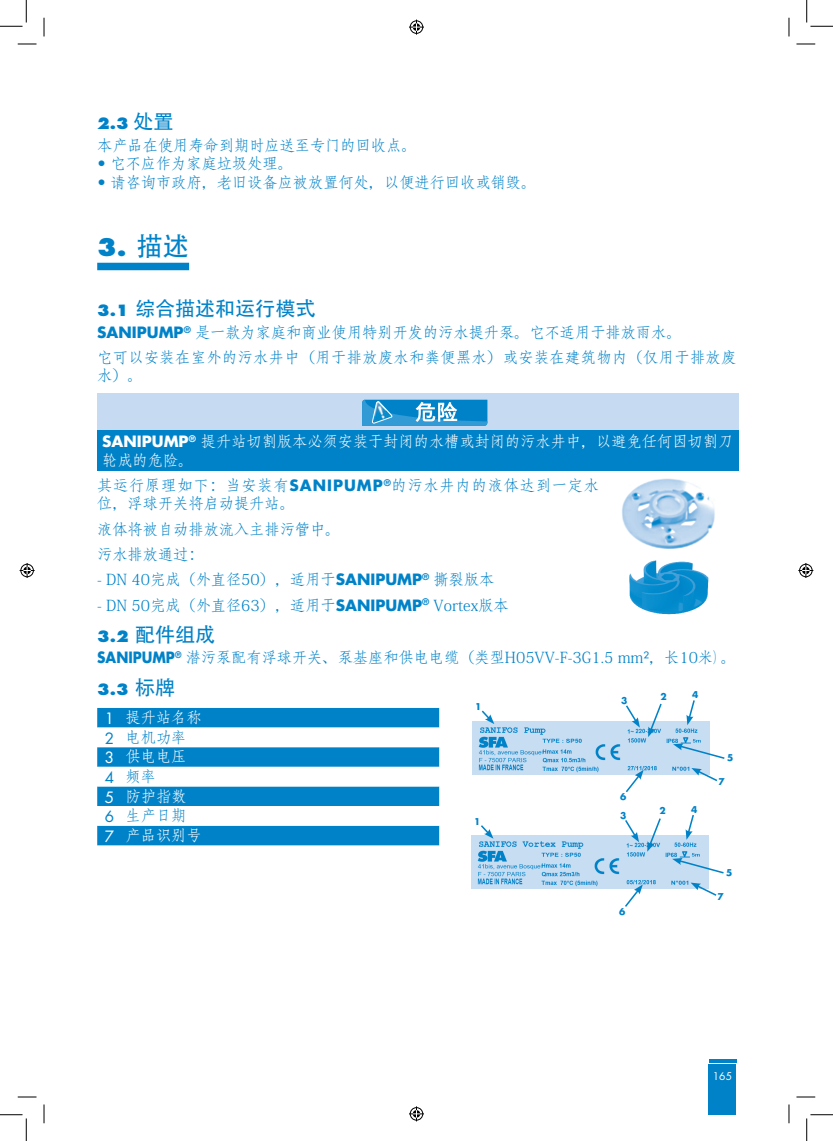
<style>
.page{position:relative;width:833px;height:1141px;background:#fff}
.page>*{position:absolute;margin:0;border:0;box-sizing:border-box;transform-origin:0 0}
.t1{font:800 23.62px "Futura Std";color:#0082c8}
.t2{font:20px "Adobe Heiti Std";color:#0082c8}
.t3{font:15.12px/25.4px "Adobe Fangsong Std";color:#0082c8}
.t4{font:15.12px/19.6px "Adobe Fangsong Std";color:#fff}
.t5{font:15.12px/25.4px "Adobe Fangsong Std";letter-spacing:.025em;color:#0082c8}
.t6{font:15.12px/18.2px "Adobe Fangsong Std";letter-spacing:.055em;color:#0082c8}
.t7{font:800 15.12px "Futura Std";color:#0082c8}
.t8{font:10.38px "Futura Std";color:#fff}
.t9{font:700 9.12px "Futura Std";color:#0082c8}
.s1{font-family:"Adobe Heiti Std";font-weight:400;font-size:20px}
.s2{font-family:"Futura Std"}
.s3{font-family:"Adobe Heiti Std";font-weight:400;font-size:26.25px}
.s4{font-family:"Futura Std";font-weight:800;font-size:15.12px}
.s5{font-family:"Futura Std";font-weight:700}
.s6{font-family:"Futura Std";color:#0082c8}
.s7{color:#0082c8}
</style>
<div class="page">
<div style="left:708px;top:1064px;width:27px;height:50px;background:#0082c8"></div>
<svg style="left:709px;top:1059px;width:26px;height:3px"></svg>
<div style="left:97px;top:263px;width:92px;height:7px;background:#0082c8"></div>
<div style="left:97px;top:393px;width:641px;height:37px;background:#c6dbf1"></div>
<div style="left:97px;top:430px;width:641px;height:40px;background:#0082c8"></div>
<div style="left:97px;top:708px;width:342px;height:137px;background:#0082c8"></div>
<svg style="left:97px;top:727px;width:342px;height:98px"></svg>
<img style="left:622px;top:478px;width:93px;height:71px">
<img style="left:629px;top:560px;width:80px;height:55px">
<svg style="left:362px;top:399px;width:125px;height:27px;background:#399ed4"></svg>
<img style="left:472px;top:721px;width:237px;height:53px">
<svg style="left:686px;top:700px;width:9px;height:25px"></svg>
<svg style="left:480px;top:710px;width:14px;height:14px"></svg>
<svg style="left:647px;top:703px;width:15px;height:34px"></svg>
<svg style="left:691px;top:768px;width:27px;height:14px"></svg>
<svg style="left:623px;top:769px;width:20px;height:24px"></svg>
<svg style="left:624px;top:705px;width:15px;height:22px"></svg>
<svg style="left:672px;top:743px;width:53px;height:17px"></svg>
<img style="left:471px;top:835px;width:237px;height:53px">
<svg style="left:685px;top:815px;width:9px;height:24px"></svg>
<svg style="left:479px;top:825px;width:14px;height:13px"></svg>
<svg style="left:647px;top:818px;width:14px;height:33px"></svg>
<svg style="left:690px;top:882px;width:27px;height:14px"></svg>
<svg style="left:623px;top:884px;width:19px;height:23px"></svg>
<svg style="left:623px;top:820px;width:15px;height:22px"></svg>
<svg style="left:671px;top:857px;width:53px;height:17px"></svg>
<svg style="left:18px;top:43px;width:18px;height:2px"></svg>
<svg style="left:796px;top:43px;width:18px;height:2px"></svg>
<svg style="left:18px;top:1096px;width:18px;height:1px"></svg>
<svg style="left:796px;top:1096px;width:18px;height:1px"></svg>
<svg style="left:43px;top:18px;width:2px;height:18px"></svg>
<svg style="left:43px;top:1104px;width:2px;height:19px"></svg>
<svg style="left:788px;top:18px;width:1px;height:18px"></svg>
<svg style="left:788px;top:1104px;width:1px;height:19px"></svg>
<svg style="left:0;top:0;width:27px;height:27px"></svg>
<svg style="left:0;top:1114px;width:27px;height:26px"></svg>
<svg style="left:806px;top:0;width:26px;height:27px"></svg>
<svg style="left:806px;top:1114px;width:26px;height:26px"></svg>
<svg style="left:409px;top:20px;width:15px;height:15px"></svg>
<svg style="left:409px;top:1106px;width:15px;height:15px"></svg>
<svg style="left:20px;top:563px;width:15px;height:15px"></svg>
<svg style="left:798px;top:563px;width:14px;height:15px"></svg>
<p class="t7" style="left:97px;top:114px;width:78px">2.3 <span class="s1">处置</span></p>
<p class="t3" style="left:97px;top:133px;width:320px">本产品在使用寿命到期时应送至专门的回收点。</p>
<p class="t3" style="left:97px;top:151px;width:197px"><span class="s2">•</span> 它不应作为家庭垃圾处理。</p>
<p class="t3" style="left:97px;top:169px;width:440px"><span class="s2">•</span> 请咨询市政府，老旧设备应被放置何处，以便进行回收或销毁。</p>
<h1 class="t1" style="left:97px;top:232px;width:93px">3. <span class="s3">描述</span></h1>
<h2 class="t2" style="left:97px;top:297px;width:219px"><span class="s4">3.1</span> 综合描述和运行模式</h2>
<p class="t5" style="left:97px;top:320px;width:640px"><span class="s5">SANIPUMP</span><sup>®</sup> 是一款为家庭和商业使用特别开发的污水提升泵。它不适用于排放雨水。<br>它可以安装在室外的污水井中（用于排放废水和粪便黑水）或安装在建筑物内（仅用于排放废</p>
<p class="t3" style="left:97px;top:363px;width:47px">水）。</p>
<p class="t4" style="left:102px;top:433px;width:632px;line-height:18.2px"><span class="s5">SANIPUMP</span><sup>®</sup> 提升站切割版本必须安装于封闭的水槽或封闭的污水井中，以避免任何因切割刀轮成的危险。</p>
<p class="t6" style="left:97px;top:476px;width:503px">其运行原理如下：当安装有<span class="s5">SANIPUMP</span><sup>®</sup>的污水井内的液体达到一定水位，浮球开关将启动提升站。</p>
<p class="t3" style="left:97px;top:516px;width:244px">液体将被自动排放流入主排污管中。污水排放通过：</p>
<p class="t3" style="left:97px;top:567px;width:398px">- DN 40完成（外直径50），适用于<span class="s5">SANIPUMP</span><sup>®</sup> 撕裂版本</p>
<p class="t3" style="left:97px;top:592px;width:413px">- DN 50完成（外直径63），适用于<span class="s5">SANIPUMP</span><sup>®</sup> Vortex版本</p>
<h2 class="t2" style="left:97px;top:622px;width:119px"><span class="s4">3.2</span> 配件组成</h2>
<p class="t3" style="left:97px;top:645px;width:640px"><span class="s5">SANIPUMP</span><sup>®</sup> 潜污泵配有浮球开关、泵基座和供电电缆（类型H05VV-F-3G1.5 mm<span class="s2">²</span>，长10米）。</p>
<p class="t7" style="left:97px;top:679px;width:79px">3.3 <span class="s1">标牌</span></p>
<p class="t4" style="left:105px;top:708px;width:98px"><span class="s2">1</span> 提升站名称<br><span class="s6">2</span> <span class="s7">电机功率<br></span><span class="s2">3</span> 供电电压<br><span class="s6">4</span> <span class="s7">频率<br></span><span class="s2">5</span> 防护指数<br><span class="s6">6</span> <span class="s7">生产日期<br></span><span class="s2">7</span> 产品识别号</p>
<p class="t9" style="left:660px;top:690px;width:8px">2</p>
<p class="t9" style="left:691px;top:688px;width:8px">4</p>
<p class="t9" style="left:620px;top:694px;width:8px">3</p>
<p class="t9" style="left:474px;top:700px;width:8px">1</p>
<p class="t9" style="left:726px;top:751px;width:8px">5</p>
<p class="t9" style="left:718px;top:775px;width:8px">7</p>
<p class="t9" style="left:619px;top:790px;width:8px">6</p>
<p class="t9" style="left:659px;top:804px;width:8px">2</p>
<p class="t9" style="left:690px;top:803px;width:8px">4</p>
<p class="t9" style="left:620px;top:809px;width:8px">3</p>
<p class="t9" style="left:474px;top:815px;width:8px">1</p>
<p class="t9" style="left:725px;top:866px;width:8px">5</p>
<p class="t9" style="left:619px;top:905px;width:8px">6</p>
<p class="t9" style="left:717px;top:890px;width:8px">7</p>
<p class="t8" style="left:712px;top:1069px;width:21px">165</p>
</div>
